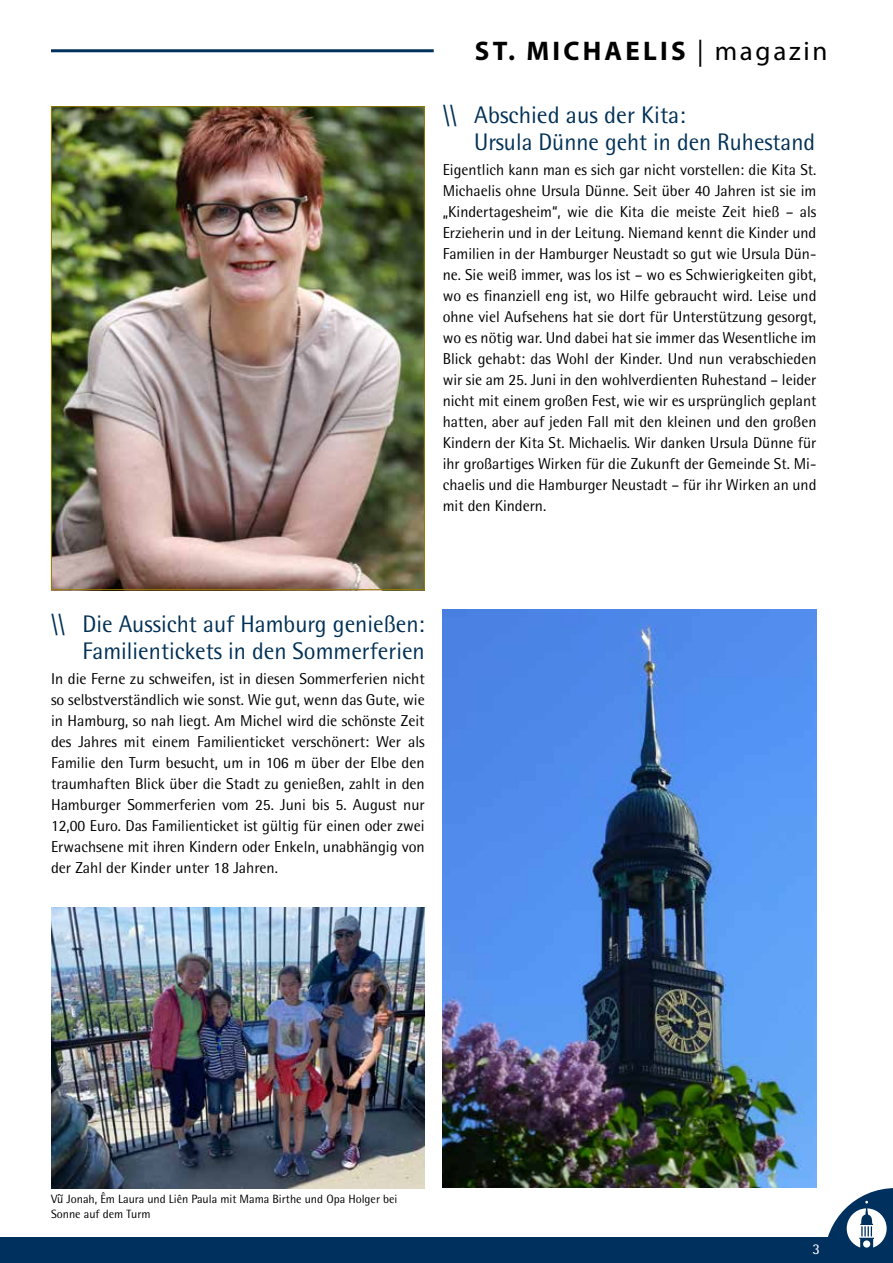
<style>
.page{position:relative;width:893px;height:1263px;background:#fff}
.page>*{position:absolute;margin:0;border:0;box-sizing:border-box;transform-origin:0 0}
.t1{font:700 27px "Myriad Pro";letter-spacing:.12em;color:#000}
.t2{font:24px/27px "Rotis Semi Sans Std";color:#003056}
.t3{font:15.75px/21px "Rotis Semi Sans Std";color:#000;text-align:justify}
.t4{font:15px "Rotis Semi Sans Std";color:#fff}
.t5{font:12px/15px "Rotis Semi Sans Std";color:#000}
.s1{font-weight:400}
</style>
<div class="page">
<div style="left:0;top:1237px;width:893px;height:26px;background:#00305d"></div>
<hr style="left:51px;top:49px;width:383px;height:3px;background:#00305d">
<svg style="left:828px;top:1188px;width:65px;height:60px"></svg>
<div style="left:863px;top:1240px;width:7px;height:7px;background:#fff;border-radius:50%"></div>
<img style="left:53px;top:108px;width:370px;height:480px">
<img style="left:51px;top:908px;width:374px;height:280px">
<img style="left:443px;top:610px;width:373px;height:577px">
<h1 class="t1" style="left:475px;top:33px;width:354px">ST. MICHAELIS <span class="s1">| magazin</span></h1>
<h2 class="t2" style="left:474px;top:101px;width:342px;text-indent:-31px">\\ Abschied aus der Kita:<br>Ursula Dünne geht in den Ruhestand</h2>
<p class="t3" style="left:443px;top:159px;width:375px">Eigentlich kann man es sich gar nicht vorstellen: die Kita St.<br>Michaelis ohne Ursula Dünne. Seit über 40 Jahren ist sie im „Kindertagesheim“, wie die Kita die meiste Zeit hieß – als Erzieherin und in der Leitung. Niemand kennt die Kinder und Familien in der Hamburger Neustadt so gut wie Ursula Dün&shy;ne. Sie weiß immer, was los ist – wo es Schwierigkeiten gibt, wo es finanziell eng ist, wo Hilfe gebraucht wird. Leise und ohne viel Aufsehens hat sie dort für Unterstützung gesorgt, wo es nötig war. Und dabei hat sie immer das Wesentliche im Blick gehabt: das Wohl der Kinder. Und nun verabschieden wir sie am 25. Juni in den wohlverdienten Ruhestand – leider nicht mit einem großen Fest, wie wir es ursprünglich geplant hatten, aber auf jeden Fall mit den kleinen und den großen Kindern der Kita St. Michaelis. Wir danken Ursula Dünne für ihr großartiges Wirken für die Zukunft der Gemeinde St. Mi&shy;chaelis und die Hamburger Neustadt – für ihr Wirken an und mit den Kindern.</p>
<h2 class="t2" style="left:51px;top:610px;width:375px;text-align:right">\\ Die Aussicht auf Hamburg genießen:<br>Familientickets in den Sommerferien</h2>
<p class="t3" style="left:51px;top:668px;width:375px">In die Ferne zu schweifen, ist in diesen Sommerferien nicht so selbstverständlich wie sonst. Wie gut, wenn das Gute, wie in Hamburg, so nah liegt. Am Michel wird die schönste Zeit des Jahres mit einem Familienticket verschönert: Wer als Familie den Turm besucht, um in 106 m über der Elbe den traumhaften Blick über die Stadt zu genießen, zahlt in den Hamburger Sommerferien vom 25. Juni bis 5. August nur 12,00 Euro. Das Familienticket ist gültig für einen oder zwei Erwachsene mit ihren Kindern oder Enkeln, unabhängig von der Zahl der Kinder unter 18 Jahren.</p>
<p class="t5" style="left:51px;top:1191px;width:348px">Vu~ Jonah, Êm Laura und Liên Paula mit Mama Birthe und Opa Holger bei<br>Sonne auf dem Turm</p>
<p class="t4" style="left:812px;top:1240px;width:9px">3</p>
</div>
